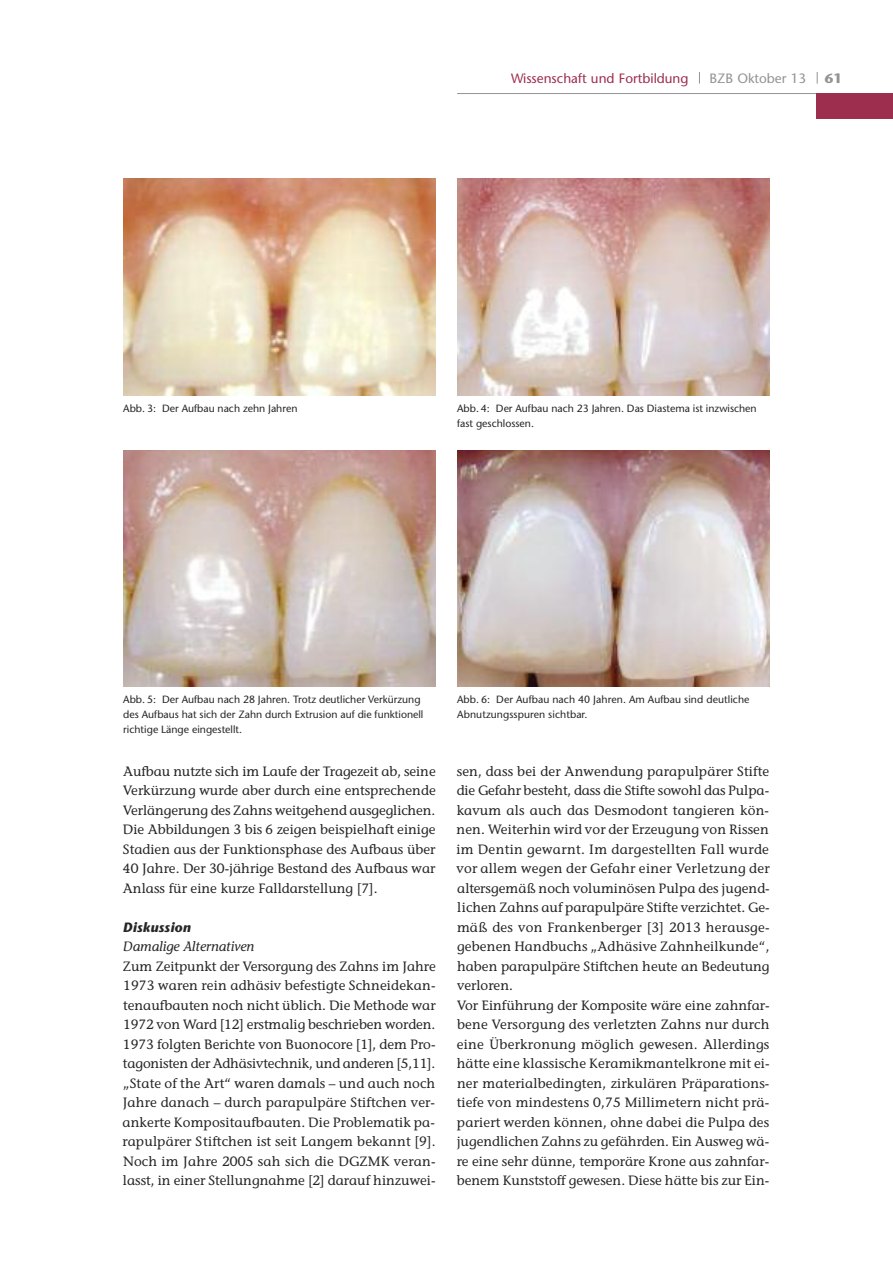
<style>
.page{position:relative;width:893px;height:1263px;background:#fff}
.page>*{position:absolute;margin:0;border:0;box-sizing:border-box;transform-origin:0 0}
.t1{font:13.5px/19.5px "Stone Informal";letter-spacing:.01em;color:#272627;text-align:justify}
.t2{font:13.5px "Stone Sans";color:#9d2e4e}
.t3{font:italic 13.5px "Stone Informal";color:#272627}
.t4{font:13.5px "Stone Sans";color:#939393}
.t5{font:italic 700 13.5px "Stone Sans";letter-spacing:.02em;color:#272627}
.t6{font:700 13.5px "Stone Sans";color:#939393}
.t7{font:10.5px/15px "Stone Sans";color:#272627}
</style>
<div class="page">
<svg style="left:699px;top:72px;width:1px;height:12px"></svg>
<svg style="left:817px;top:72px;width:1px;height:12px"></svg>
<hr style="left:457px;top:93px;width:436px;height:1px;background:#939393">
<div style="left:816px;top:93px;width:77px;height:26px;background:#9d2e4e"></div>
<img style="left:457px;top:179px;width:312px;height:217px">
<img style="left:123px;top:450px;width:313px;height:237px">
<img style="left:457px;top:450px;width:313px;height:237px">
<img style="left:124px;top:179px;width:312px;height:217px">
<p class="t7" style="left:123px;top:402px;width:176px">Abb. 3: Der Aufbau nach zehn Jahren</p>
<p class="t2" style="left:511px;top:73px;width:179px">Wissenschaft und Fortbildung</p>
<p class="t4" style="left:709px;top:73px;width:98px">BZB Oktober 13</p>
<p class="t6" style="left:825px;top:73px;width:19px">61</p>
<p class="t7" style="left:457px;top:402px;width:301px">Abb. 4: Der Aufbau nach 23 Jahren. Das Diastema ist inzwischen fast geschlossen.</p>
<p class="t7" style="left:123px;top:693px;width:302px">Abb. 5: Der Aufbau nach 28 Jahren. Trotz deutlicher Verkürzung des Aufbaus hat sich der Zahn durch Extrusion auf die funktionell richtige Länge eingestellt.</p>
<p class="t7" style="left:457px;top:693px;width:294px">Abb. 6: Der Aufbau nach 40 Jahren. Am Aufbau sind deutliche<br>Abnutzungsspuren sichtbar.</p>
<p class="t1" style="left:123px;top:761px;width:314px">Aufbau nutzte sich im Laufe der Tragezeit ab, seine Verkürzung wurde aber durch eine entsprechende Verlängerung des Zahns weitgehend ausgeglichen.<br>Die Abbildungen 3 bis 6 zeigen beispielhaft einige Stadien aus der Funktionsphase des Aufbaus über 40 Jahre. Der 30-jährige Bestand des Aufbaus war Anlass für eine kurze Falldarstellung [7].</p>
<p class="t5" style="left:123px;top:922px;width:69px">Diskussion</p>
<p class="t3" style="left:123px;top:941px;width:133px">Damalige Alternativen</p>
<p class="t1" style="left:123px;top:956px;width:315px">Zum Zeitpunkt der Versorgung des Zahns im Jahre 1973 waren rein adhäsiv befestigte Schneidekan&shy;tenaufbauten noch nicht üblich. Die Methode war 1972 von Ward [12] erstmalig beschrieben worden.<br>1973 folgten Berichte von Buonocore [1], dem Pro&shy;tagonisten der Adhäsivtechnik, und anderen [5,11]. „State of the Art“ waren damals – und auch noch Jahre danach – durch parapulpäre Stiftchen ver&shy;ankerte Kompositaufbauten. Die Problematik pa&shy;rapulpärer Stiftchen ist seit Langem bekannt [9].<br>Noch im Jahre 2005 sah sich die DGZMK veran&shy;lasst, in einer Stellungnahme [2] darauf hinzuwei-</p>
<p class="t1" style="left:456px;top:761px;width:315px;text-align:left">sen, dass bei der Anwendung parapulpärer Stifte die Gefahr besteht, dass die Stifte sowohl das Pulpa&shy;kavum als auch das Desmodont tangieren kön&shy;nen. Weiterhin wird vor der Erzeugung von Rissen im Dentin gewarnt. Im dargestellten Fall wurde vor allem wegen der Gefahr einer Verletzung der altersgemäß noch voluminösen Pulpa des jugend&shy;lichen Zahns auf parapulpäre Stifte verzichtet. Ge&shy;mäß des von Frankenberger [3] 2013 herausge&shy;gebenen Handbuchs „Adhäsive Zahnheilkunde“, haben parapulpäre Stiftchen heute an Bedeutung verloren.<br>Vor Einführung der Komposite wäre eine zahnfar&shy;bene Versorgung des verletzten Zahns nur durch eine Überkronung möglich gewesen. Allerdings hätte eine klassische Keramikmantelkrone mit ei&shy;ner materialbedingten, zirkulären Präparations&shy;tiefe von mindestens 0,75 Millimetern nicht prä&shy;pariert werden können, ohne dabei die Pulpa des jugendlichen Zahns zu gefährden. Ein Ausweg wä&shy;re eine sehr dünne, temporäre Krone aus zahnfar&shy;benem Kunststoff gewesen. Diese hätte bis zur Ein-</p>
</div>
